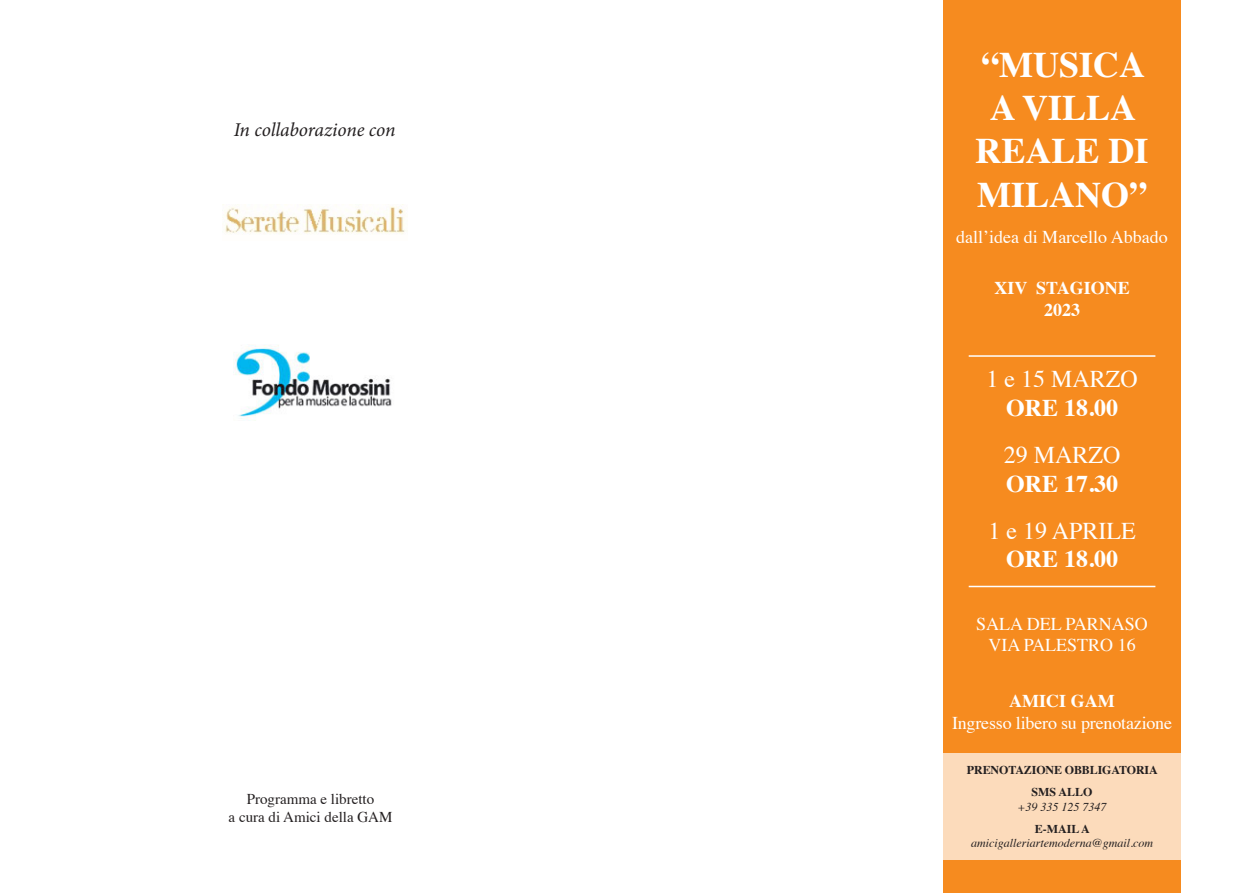
<style>
.page{position:relative;width:1259px;height:893px;background:#fff}
.page>*{position:absolute;margin:0;border:0;box-sizing:border-box;transform-origin:0 0}
.t1{font:700 36px/43.2px "Times";color:#fff;text-align:center}
.t2{font:24px "Times";color:#fff}
.t3{font:700 24px "Times";color:#fff}
.t4{font:italic 19.5px "Minion Pro";letter-spacing:-.005em;color:#231f20}
.t5{font:18px "Times";color:#fff}
.t6{font:700 18px "Times";color:#fff}
.t7{font:15px "Times";color:#231f20}
.t8{font:italic 12px "Times";color:#231f20}
.t9{font:700 12px "Times";letter-spacing:-.01em;color:#231f20}
</style>
<div class="page">
<img style="left:235px;top:345px;width:157px;height:74px">
<img style="left:224px;top:206px;width:182px;height:28px">
<div style="left:943px;top:0;width:237px;height:893px;background:#f68b1f"></div>
<div style="left:939px;top:753px;width:245px;height:106px;background:#fcdbbb"></div>
<hr style="left:968px;top:355px;width:187px;height:2px;background:#fff">
<hr style="left:968px;top:586px;width:187px;height:1px;background:#fff">
<p class="t4" style="left:234px;top:116px;width:163px">In collaborazione con</p>
<p class="t7" style="left:247px;top:785px;width:129px">Programma e libretto</p>
<p class="t7" style="left:229px;top:803px;width:165px">a cura di Amici della GAM</p>
<p class="t1" style="left:975px;top:39px;width:175px">“MUSICA<br>A VILLA<br>REALE DI</p>
<p class="t1" style="left:977px;top:169px;width:171px">MILANO”</p>
<p class="t5" style="left:956px;top:220px;width:213px">dall’idea di Marcello Abbado</p>
<p class="t6" style="left:994px;top:271px;width:137px">XIV STAGIONE</p>
<p class="t6" style="left:1044px;top:292px;width:37px">2023</p>
<p class="t2" style="left:986px;top:357px;width:153px">1 e 15 MARZO</p>
<p class="t3" style="left:1006px;top:385px;width:114px">ORE 18.00</p>
<p class="t2" style="left:1003px;top:432px;width:118px">29 MARZO</p>
<p class="t3" style="left:1006px;top:461px;width:114px">ORE 17.30</p>
<p class="t2" style="left:988px;top:508px;width:149px">1 e 19 APRILE</p>
<p class="t3" style="left:1006px;top:536px;width:114px">ORE 18.00</p>
<p class="t5" style="left:976px;top:607px;width:173px">SALA DEL PARNASO</p>
<p class="t5" style="left:988px;top:628px;width:149px">VIA PALESTRO 16</p>
<p class="t6" style="left:1009px;top:684px;width:107px">AMICI GAM</p>
<p class="t5" style="left:952px;top:706px;width:222px">Ingresso libero su prenotazione</p>
<p class="t9" style="left:967px;top:759px;width:192px">PRENOTAZIONE OBBLIGATORIA</p>
<p class="t9" style="left:1031px;top:781px;width:63px">SMS ALLO</p>
<p class="t8" style="left:1017px;top:796px;width:91px">+39 335 125 7347</p>
<p class="t9" style="left:1035px;top:817px;width:57px">E-MAIL A</p>
<p class="t8" style="left:971px;top:833px;width:184px">amicigalleriartemoderna@gmail.com</p>
</div>
